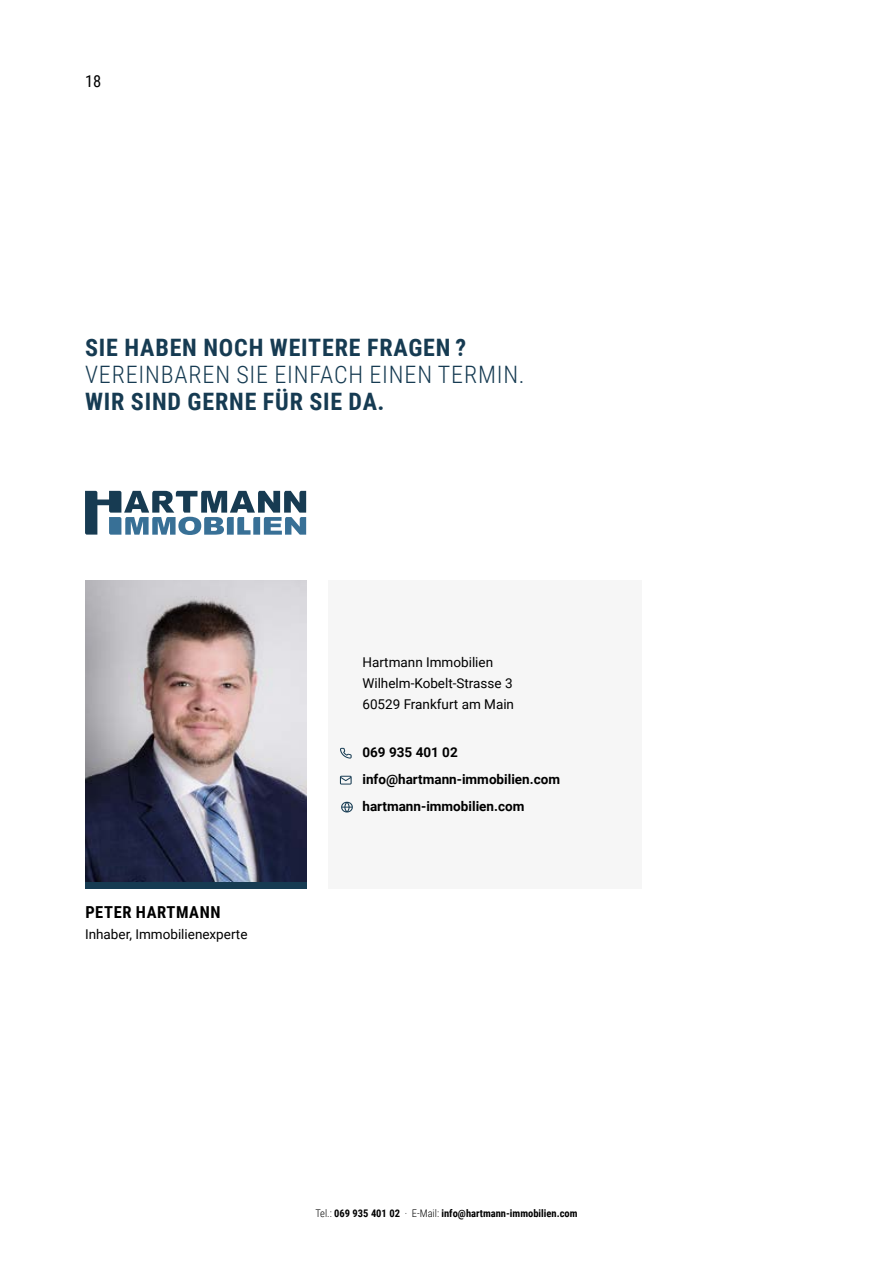
<style>
.page{position:relative;width:893px;height:1263px;background:#fff}
.page>*{position:absolute;margin:0;border:0;box-sizing:border-box;transform-origin:0 0}
.t1{font:700 24px "Roboto Condensed";letter-spacing:.035em;color:#163b52}
.t2{font:300 24px "Roboto Condensed";letter-spacing:.035em;color:#163b52}
.t3{font:700 16.5px "Roboto Condensed";letter-spacing:.035em;color:#000}
.t4{font:16.5px "Roboto Condensed";color:#000}
.t5{font:13.5px/21px "Roboto";color:#000}
.t6{font:700 13.5px/27px "Roboto";color:#000}
.t7{font:700 10.5px "Roboto Condensed";color:#000}
.s1{font-weight:300}
</style>
<div class="page">
<img style="left:85px;top:580px;width:221px;height:303px">
<div style="left:328px;top:580px;width:314px;height:309px;background:#f6f6f6"></div>
<svg style="left:340px;top:748px;width:12px;height:10px"></svg>
<svg style="left:340px;top:776px;width:12px;height:8px"></svg>
<svg style="left:341px;top:802px;width:12px;height:10px"></svg>
<svg style="left:85px;top:491px;width:221px;height:44px"></svg>
<div style="left:85px;top:883px;width:221px;height:6px;background:#163b52"></div>
<p class="t4" style="left:85px;top:69px;width:18px">18</p>
<h1 class="t1" style="left:85px;top:331px;width:382px">SIE HABEN NOCH WEITERE FRAGEN ?</h1>
<h1 class="t2" style="left:85px;top:358px;width:441px">VEREINBAREN SIE EINFACH EINEN TERMIN.</h1>
<h1 class="t1" style="left:85px;top:385px;width:301px">WIR SIND GERNE FÜR SIE DA.</h1>
<p class="t3" style="left:85px;top:900px;width:137px">PETER HARTMANN</p>
<p class="t5" style="left:85px;top:923px;width:164px">Inhaber, Immobilienexperte</p>
<p class="t5" style="left:362px;top:651px;width:153px">Hartmann Immobilien<br>Wilhelm-Kobelt-Strasse 3<br>60529 Frankfurt am Main</p>
<p class="t6" style="left:362px;top:738px;width:199px">069 935 401 02 info@hartmann-immobilien.com hartmann-immobilien.com</p>
<p class="t7" style="left:315px;top:1206px;width:264px"><span class="s1">Tel.:</span> 069 935 401 02 <span class="s1">· E-Mail:</span> info@hartmann-immobilien.com</p>
</div>
